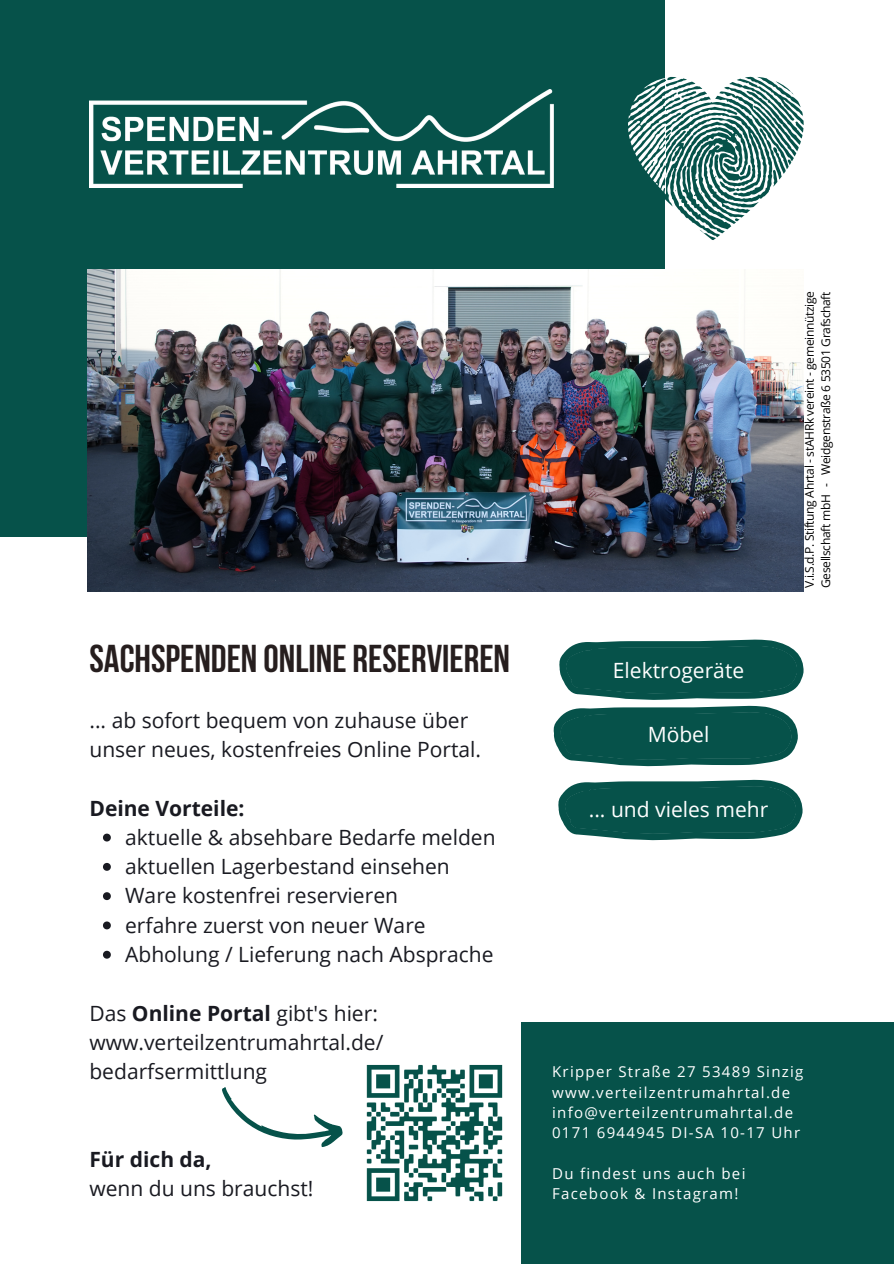
<style>
.page{position:relative;width:894px;height:1264px;background:#fff}
.page>*{position:absolute;margin:0;border:0;box-sizing:border-box;transform-origin:0 0}
.t1{font:700 38.7px "Bebas Neue";color:#261e1e}
.t2{font:21px/29.2px "Open Sans";color:#191a21}
.t3{font:21px "Open Sans";color:#fff}
.t4{font:700 21px "Open Sans";color:#191a21}
.t5{font:15px/20.2px "Open Sans";letter-spacing:.085em;color:#fff}
.t6{font:12px/16px "Open Sans";letter-spacing:-.03em;color:#000}
.s1{font-weight:700}
</style>
<div class="page">
<div style="left:0;top:0;width:665px;height:536px;background:#06524a"></div>
<svg style="left:628px;top:77px;width:175px;height:163px"></svg>
<img style="left:366px;top:1064px;width:137px;height:138px">
<svg style="left:559px;top:639px;width:245px;height:61px;background:#24675f"></svg>
<svg style="left:553px;top:706px;width:245px;height:60px;background:#20645d"></svg>
<svg style="left:558px;top:779px;width:245px;height:61px;background:#24665f"></svg>
<svg style="left:103px;top:833px;width:8px;height:8px"></svg>
<svg style="left:103px;top:862px;width:8px;height:8px"></svg>
<svg style="left:103px;top:892px;width:8px;height:8px"></svg>
<svg style="left:103px;top:921px;width:8px;height:8px"></svg>
<svg style="left:103px;top:950px;width:8px;height:8px"></svg>
<svg style="left:222px;top:1087px;width:121px;height:60px"></svg>
<img style="left:89px;top:89px;width:464px;height:98px">
<img style="left:88px;top:269px;width:715px;height:322px">
<div style="left:521px;top:1021px;width:372px;height:242px;background:#06524a"></div>
<h1 class="t1" style="left:89px;top:642px;width:422px">SACHSPENDEN ONLINE RESERVIEREN</h1>
<p class="t2" style="left:89px;top:705px;width:393px">... ab sofort bequem von zuhause über unser neues, kostenfreies Online Portal.</p>
<p class="t4" style="left:89px;top:793px;width:156px">Deine Vorteile:</p>
<p class="t2" style="left:125px;top:822px;width:372px">aktuelle &amp; absehbare Bedarfe melden aktuellen Lagerbestand einsehen Ware kostenfrei reservieren<br>erfahre zuerst von neuer Ware Abholung / Lieferung nach Absprache</p>
<p class="t2" style="left:89px;top:997px;width:295px">Das <span class="s1">Online Portal</span> gibt's hier: www.verteilzentrumahrtal.de/ bedarfsermittlung</p>
<p class="t4" style="left:89px;top:1144px;width:124px">Für dich da,</p>
<p class="t2" style="left:89px;top:1173px;width:225px">wenn du uns brauchst!</p>
<p class="t3" style="left:612px;top:655px;width:133px">Elektrogeräte</p>
<p class="t3" style="left:647px;top:719px;width:63px">Möbel</p>
<p class="t3" style="left:588px;top:794px;width:181px">... und vieles mehr</p>
<p class="t6" style="left:801px;top:588px;width:298px;rotate:-90deg">V.i.S.d.P. Stiftung Ahrtal - stAHRk vereint - gemeinnützige<br>Gesellschaft mbH - Weidgenstraße 6 53501 Grafschaft</p>
<p class="t5" style="left:552px;top:1061px;width:253px">Kripper Straße 27 53489 Sinzig www.verteilzentrumahrtal.de info@verteilzentrumahrtal.de<br>0171 6944945 DI-SA 10-17 Uhr</p>
<p class="t5" style="left:552px;top:1162px;width:195px">Du findest uns auch bei<br>Facebook &amp; Instagram!</p>
</div>
